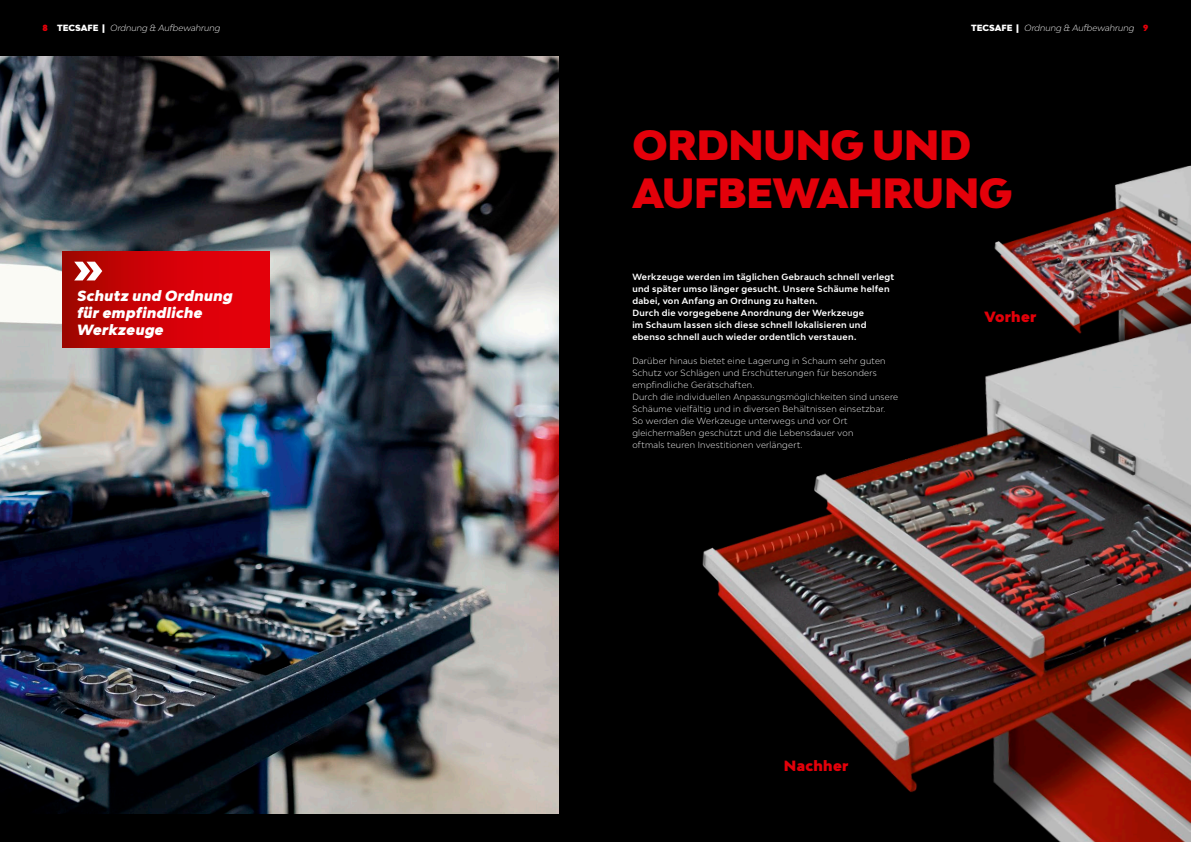
<style>
.page{position:relative;width:1191px;height:842px;background:#000}
.page>*{position:absolute;margin:0;border:0;box-sizing:border-box;transform-origin:0 0}
.t1{font:900 40px/48px "Bw Modelica";letter-spacing:-.02em;color:#e3000a}
.t2{font:italic 900 14px/17px "Bw Modelica";letter-spacing:.02em;color:#fff}
.t3{font:900 14px "Bw Modelica";letter-spacing:.02em;color:#e3000a}
.t4{font:300 8.5px/12px "Bw Modelica";letter-spacing:.03em;color:#fff}
.t5{font:700 8.5px/12px "Bw Modelica";letter-spacing:.035em;color:#fff}
.t6{font:italic 300 8.5px "Bw Modelica";color:#fff}
.s1{font-weight:900;font-style:normal;color:#e3000a}
.s2{font-weight:900;font-style:normal}
</style>
<div class="page">
<img style="left:994px;top:165px;width:197px;height:87px">
<img style="left:0;top:57px;width:558px;height:757px">
<div style="left:63px;top:252px;width:207px;height:96px;background:linear-gradient(to right,#aa0601,#f1000c)"></div>
<svg style="left:74px;top:262px;width:28px;height:18px"></svg>
<img style="left:998px;top:252px;width:193px;height:28px">
<img style="left:702px;top:280px;width:489px;height:562px">
<p class="t6" style="left:43px;top:23px;width:179px"><span class="s1">8</span> <span class="s2">TECSAFE |</span> Ordnung &amp; Aufbewahrung</p>
<p class="t6" style="left:971px;top:23px;width:179px"><span class="s2">TECSAFE |</span> Ordnung &amp; Aufbewahrung <span class="s1">9</span></p>
<h2 class="t2" style="left:77px;top:287px;width:157px">Schutz und Ordnung für empfindliche<br>Werkzeuge</h2>
<h1 class="t1" style="left:632px;top:121px;width:381px">ORDNUNG UND<br>AUFBEWAHRUNG</h1>
<p class="t5" style="left:632px;top:271px;width:263px">Werkzeuge werden im täglichen Gebrauch schnell verlegt und später umso länger gesucht. Unsere Schäume helfen dabei, von Anfang an Ordnung zu halten.<br>Durch die vorgegebene Anordnung der Werkzeuge<br>im Schaum lassen sich diese schnell lokalisieren und ebenso schnell auch wieder ordentlich verstauen.</p>
<p class="t4" style="left:632px;top:355px;width:267px">Darüber hinaus bietet eine Lagerung in Schaum sehr guten Schutz vor Schlägen und Erschütterungen für besonders empfindliche Gerätschaften.<br>Durch die individuellen Anpassungsmöglichkeiten sind unsere Schäume vielfältig und in diversen Behältnissen einsetzbar.<br>So werden die Werkzeuge unterwegs und vor Ort gleichermaßen geschützt und die Lebensdauer von<br>oftmals teuren Investitionen verlängert.</p>
<h2 class="t3" style="left:984px;top:308px;width:53px">Vorher</h2>
<h2 class="t3" style="left:784px;top:757px;width:66px">Nachher</h2>
</div>
